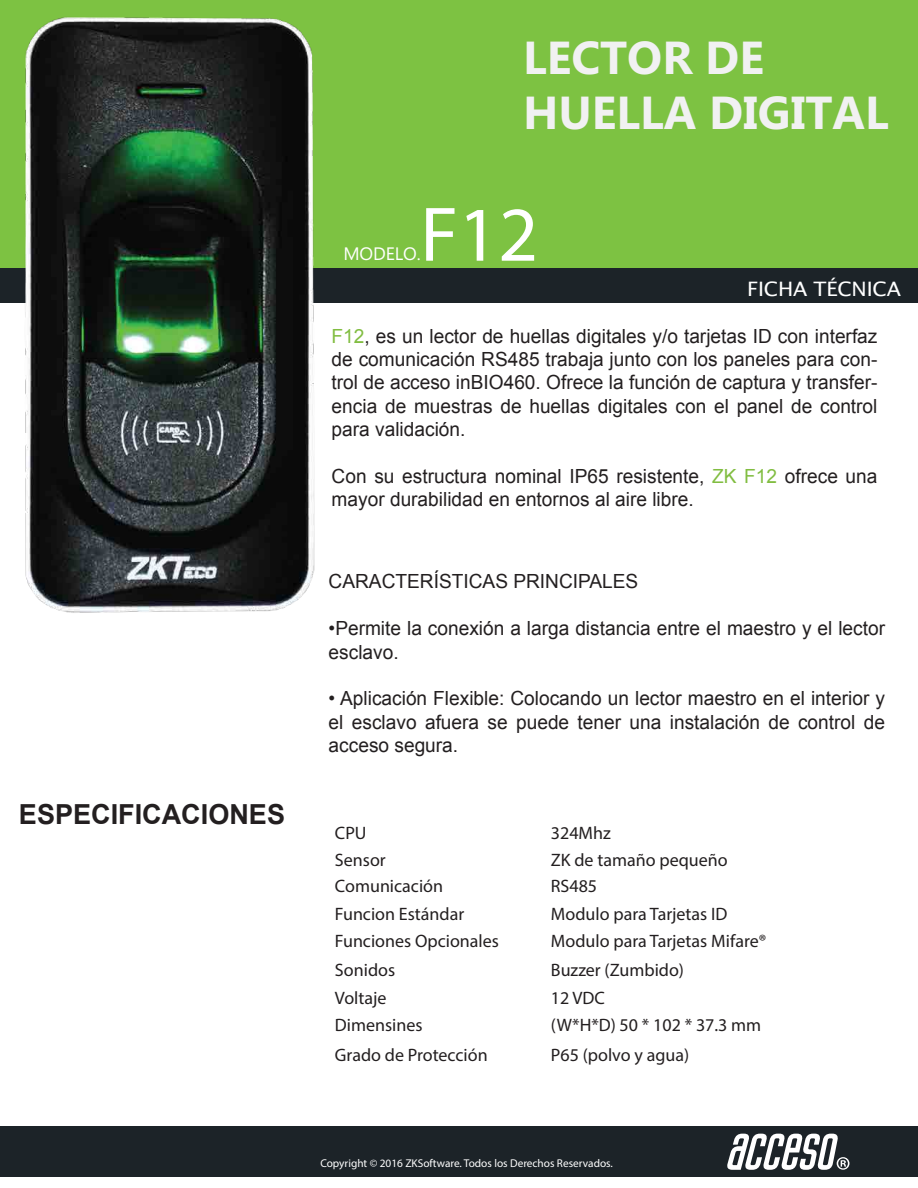
<style>
.page{position:relative;width:918px;height:1188px;background:#fff}
.page>*{position:absolute;margin:0;border:0;box-sizing:border-box;transform-origin:0 0}
.t1{font:78px "Myriad Pro";color:#fff}
.t2{font:700 46.2px/55.5px "Microsoft Phags Pa";color:#f1f1f2}
.t3{font:700 27.6px "Arial";color:#231f20}
.t4{font:19.95px "Lucida Sans";letter-spacing:-.01em;color:#fff;scale:1.04 1}
.t5{font:19.5px/23.4px "Arial";color:#231f20;text-align:justify}
.t6{font:18px "Myriad Pro";color:#231f20}
.t7{font:18px "Microsoft Phags Pa";letter-spacing:-.01em;color:#fff}
.t8{font:11.25px "Myriad Pro";color:#fff}
.s1{color:#81bd41}
</style>
<div class="page">
<div style="left:0;top:0;width:918px;height:274px;background:#7dc242"></div>
<div style="left:0;top:268px;width:918px;height:35px;background:#1c2328"></div>
<img style="left:25px;top:17px;width:290px;height:596px">
<div style="left:0;top:1126px;width:918px;height:52px;background:#1c2328"></div>
<svg style="left:727px;top:1134px;width:122px;height:36px"></svg>
<h3 class="t3" style="left:19px;top:795px;width:268px">ESPECIFICACIONES</h3>
<h2 class="t2" style="left:523px;top:27px;width:367px">LECTOR DE<br>HUELLA DIGITAL</h2>
<h1 class="t1" style="left:420px;top:186px;width:120px">F12</h1>
<p class="t7" style="left:344px;top:241px;width:79px">MODELO.</p>
<p class="t4" style="left:747px;top:277px;width:149px">FICHA TÉCNICA</p>
<p class="t5" style="left:332px;top:324px;width:547px"><span class="s1">F12</span>, es un lector de huellas digitales y/o tarjetas ID con interfaz de comunicación RS485 trabaja junto con los paneles para con&shy;trol de acceso inBIO460. Ofrece la función de captura y transfer&shy;encia de muestras de huellas digitales con el panel de control para validación.</p>
<p class="t5" style="left:332px;top:464px;width:547px">Con su estructura nominal IP65 resistente, <span class="s1">ZK F12</span> ofrece una mayor durabilidad en entornos al aire libre.</p>
<p class="t5" style="left:329px;top:570px;width:311px">CARACTERÍSTICAS PRINCIPALES</p>
<p class="t5" style="left:329px;top:617px;width:558px">•Permite la conexión a larga distancia entre el maestro y el lector esclavo.</p>
<p class="t5" style="left:329px;top:687px;width:558px">• Aplicación Flexible: Colocando un lector maestro en el interior y el esclavo afuera se puede tener una instalación de control de acceso segura.</p>
<p class="t6" style="left:335px;top:822px;width:33px">CPU</p>
<p class="t6" style="left:551px;top:822px;width:61px">324Mhz</p>
<p class="t6" style="left:335px;top:849px;width:52px">Sensor</p>
<p class="t6" style="left:551px;top:849px;width:178px">ZK de tamaño pequeño</p>
<p class="t6" style="left:335px;top:874px;width:110px">Comunicación</p>
<p class="t6" style="left:551px;top:874px;width:48px">RS485</p>
<p class="t6" style="left:335px;top:903px;width:131px">Funcion Estándar</p>
<p class="t6" style="left:551px;top:903px;width:178px">Modulo para Tarjetas ID</p>
<p class="t6" style="left:335px;top:930px;width:166px">Funciones Opcionales</p>
<p class="t6" style="left:551px;top:930px;width:217px">Modulo para Tarjetas Mifare®</p>
<p class="t6" style="left:335px;top:958px;width:62px">Sonidos</p>
<p class="t6" style="left:551px;top:958px;width:135px">Buzzer (Zumbido)</p>
<p class="t6" style="left:335px;top:987px;width:53px">Voltaje</p>
<p class="t6" style="left:551px;top:987px;width:56px">12 VDC</p>
<p class="t6" style="left:335px;top:1014px;width:89px">Dimensines</p>
<p class="t6" style="left:551px;top:1014px;width:212px">(W*H*D) 50 * 102 * 37.3 mm</p>
<p class="t6" style="left:335px;top:1044px;width:154px">Grado de Protección</p>
<p class="t6" style="left:551px;top:1044px;width:140px">P65 (polvo y agua)</p>
<p class="t8" style="left:320px;top:1156px;width:294px">Copyright © 2016 ZKSoftware. Todos los Derechos Reservados.</p>
</div>
